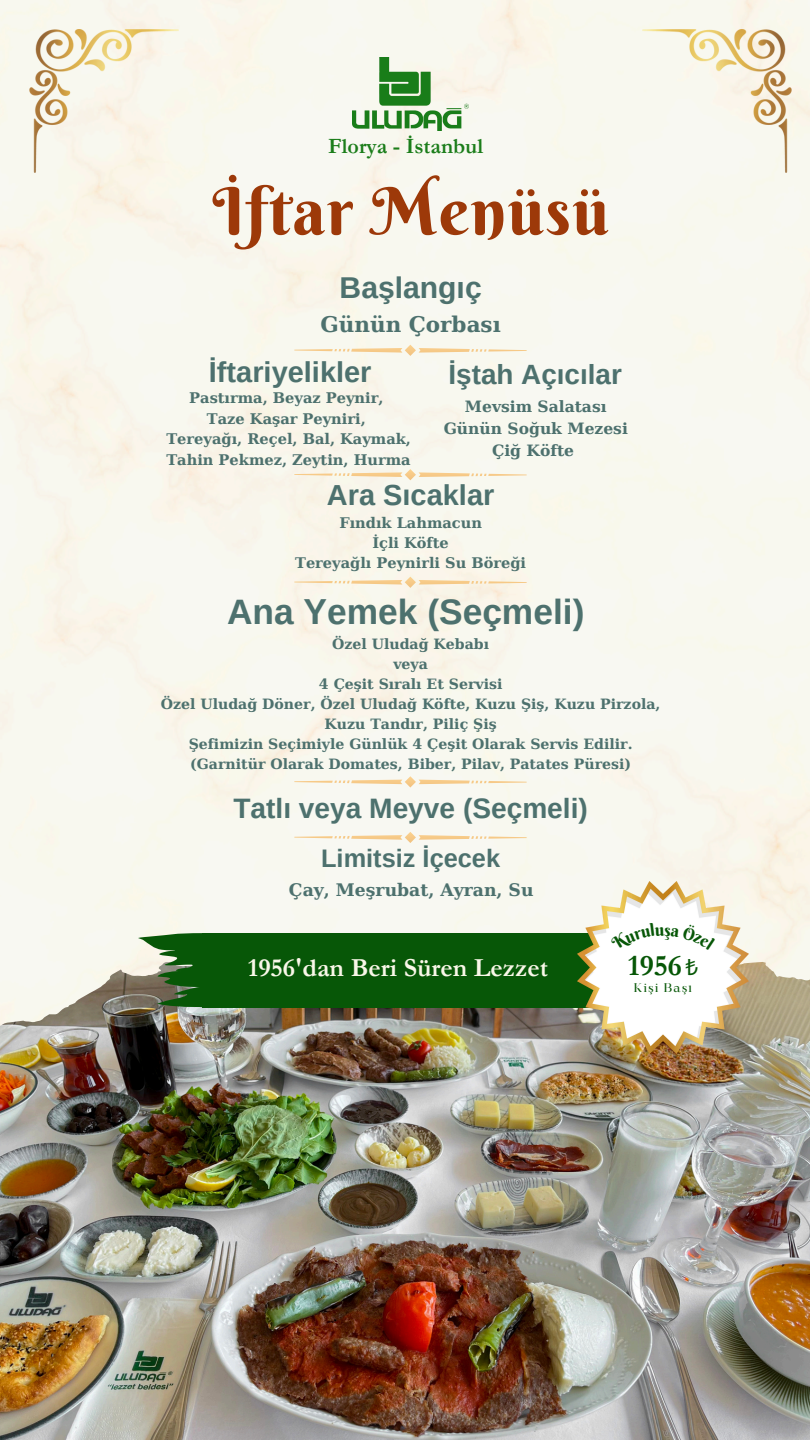
<style>
.page{position:relative;width:810px;height:1440px;background:#fff}
.page>*{position:absolute;margin:0;border:0;box-sizing:border-box;transform-origin:0 0}
.t1{font:65.6px "Berkshire Swash";letter-spacing:.025em;color:#9d3909}
.t2{font:700 35.3px "Arimo";color:#4d716e}
.t3{font:700 30.1px "Arimo";color:#4d716e}
.t4{font:700 30px "Garamond";color:#075707}
.t5{font:700 29px "Arimo";color:#4d716e}
.t6{font:700 28.1px "Arimo";color:#4d716e}
.t7{font:700 27.9px "Arimo";color:#4d716e}
.t8{font:700 26.2px "Garamond";color:#f9f7e8}
.t9{font:700 25.4px "Arimo";color:#4d716e}
.t10{font:22.4px "Noto Sans";color:#075707}
.t11{font:700 22px "Garamond";color:#1b7d1a}
.t12{font:700 21.5px "DejaVu Serif";color:#4d716e}
.t13{font:700 17.2px "DejaVu Serif";color:#4d716e}
.t14{font:700 15.5px/22px "DejaVu Serif";color:#4d716e;text-align:center}
.t15{font:700 14.6px "DejaVu Serif";color:#4d716e}
.t16{font:700 14.1px/20px "DejaVu Serif";color:#4d716e;text-align:center}
.t17{font:12px "Maharlika";letter-spacing:.1em;color:#075707}
</style>
<div class="page">
<img style="left:0;top:0;width:810px;height:1132px">
<img style="left:179px;top:961px;width:631px;height:171px">
<img style="left:0;top:1132px;width:810px;height:308px">
<img style="left:642px;top:30px;width:150px;height:142px">
<img style="left:30px;top:30px;width:149px;height:142px">
<svg style="left:294px;top:345px;width:233px;height:11px"></svg>
<svg style="left:294px;top:469px;width:233px;height:11px"></svg>
<svg style="left:294px;top:776px;width:233px;height:12px"></svg>
<svg style="left:294px;top:577px;width:233px;height:11px;background:#f8ebd2"></svg>
<svg style="left:294px;top:832px;width:233px;height:11px"></svg>
<img style="left:353px;top:58px;width:115px;height:73px">
<svg style="left:136px;top:925px;width:70px;height:84px;background:#6b8c61"></svg>
<div style="left:202px;top:933px;width:396px;height:74px;background:#075707"></div>
<img style="left:577px;top:881px;width:172px;height:172px">
<svg style="left:610px;top:923px;width:105px;height:29px"></svg>
<p class="t11" style="left:328px;top:134px;width:156px">Florya - İstanbul</p>
<h5 class="t1" style="left:213px;top:170px;width:398px">İftar Menüsü</h5>
<p class="t3" style="left:340px;top:271px;width:144px">Başlangıç</p>
<p class="t12" style="left:320px;top:312px;width:182px">Günün Çorbası</p>
<p class="t5" style="left:209px;top:356px;width:164px">İftariyelikler</p>
<p class="t15" style="left:189px;top:389px;width:196px">Pastırma, Beyaz Peynir,</p>
<h6 class="t15" style="left:207px;top:410px;width:160px">Taze Kaşar Peyniri,</h6>
<p class="t15" style="left:166px;top:430px;width:246px">Tereyağı, Reçel, Bal, Kaymak,</p>
<h3 class="t15" style="left:166px;top:451px;width:246px">Tahin Pekmez, Zeytin, Hurma</h3>
<p class="t7" style="left:449px;top:359px;width:175px">İştah Açıcılar</p>
<p class="t14" style="left:444px;top:395px;width:186px">Mevsim Salatası<br>Günün Soğuk Mezesi<br>Çiğ Köfte</p>
<p class="t5" style="left:327px;top:479px;width:169px">Ara Sıcaklar</p>
<p class="t15" style="left:339px;top:514px;width:144px">Fındık Lahmacun</p>
<p class="t15" style="left:372px;top:534px;width:78px">İçli Köfte</p>
<h2 class="t15" style="left:295px;top:554px;width:232px">Tereyağlı Peynirli Su Böreği</h2>
<p class="t2" style="left:227px;top:592px;width:359px">Ana Yemek (Seçmeli)</p>
<h1 class="t16" style="left:332px;top:634px;width:159px">Özel Uludağ Kebabı</h1>
<p class="t16" style="left:393px;top:654px;width:36px">veya</p>
<h3 class="t16" style="left:319px;top:674px;width:185px">4 Çeşit Sıralı Et Servisi</h3>
<h5 class="t16" style="left:161px;top:694px;width:501px">Özel Uludağ Döner, Özel Uludağ Köfte, Kuzu Şiş, Kuzu Pirzola,<br>Kuzu Tandır, Piliç Şiş</h5>
<p class="t16" style="left:189px;top:734px;width:445px">Şefimizin Seçimiyle Günlük 4 Çeşit Olarak Servis Edilir.</p>
<h3 class="t16" style="left:190px;top:754px;width:442px">(Garnitür Olarak Domates, Biber, Pilav, Patates Püresi)</h3>
<h3 class="t6" style="left:233px;top:792px;width:356px">Tatlı veya Meyve (Seçmeli)</h3>
<p class="t9" style="left:321px;top:844px;width:181px">Limitsiz İçecek</p>
<p class="t13" style="left:289px;top:880px;width:246px">Çay, Meşrubat, Ayran, Su</p>
<p class="t8" style="left:248px;top:953px;width:301px">1956'dan Beri Süren Lezzet</p>
<p class="t4" style="left:628px;top:950px;width:55px">1956</p>
<p class="t10" style="left:686px;top:951px;width:14px">₺</p>
<p class="t17" style="left:634px;top:983px;width:59px">Kişi Başı</p>
</div>
